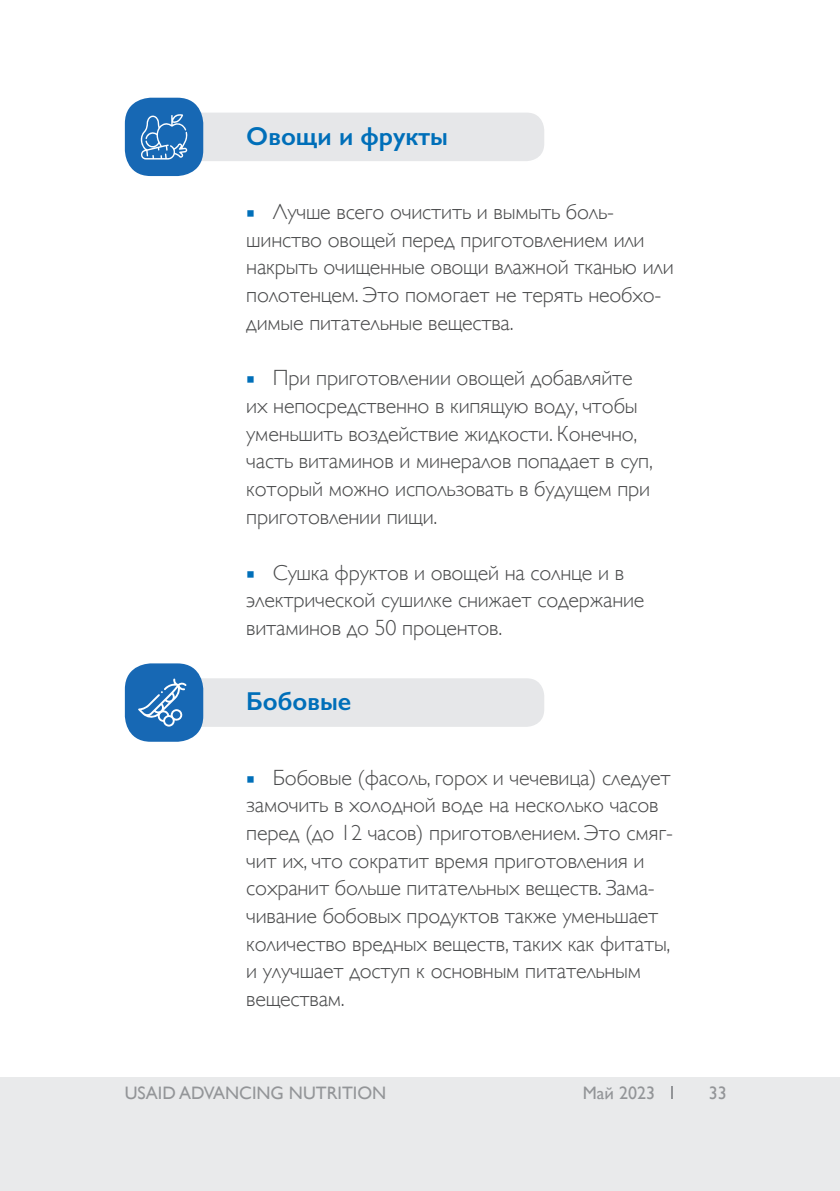
<style>
.page{position:relative;width:840px;height:1191px;background:#fff}
.page>*{position:absolute;margin:0;border:0;box-sizing:border-box;transform-origin:0 0}
.t1{font:600 26px "Gill Sans";color:#006fb9}
.t2{font:300 22px/27.6px "Gill Sans";letter-spacing:-.01em;color:#4b4c4d}
.t3{font:18px "Gill Sans";color:#939598}
.s1{font-family:"Minion Pro";font-weight:400;color:#006fb9}
</style>
<div class="page">
<div style="left:0;top:1077px;width:839px;height:114px;background:#e9eaeb"></div>
<svg style="left:671px;top:1086px;width:1px;height:12px"></svg>
<div style="left:172px;top:112px;width:373px;height:50px;background:#e6e7e9;border-radius:19px"></div>
<div style="left:171px;top:111px;width:375px;height:52px;border:2px solid #fff;border-radius:19px"></div>
<div style="left:172px;top:677px;width:373px;height:51px;background:#e6e7e9;border-radius:19px"></div>
<div style="left:171px;top:676px;width:375px;height:53px;border:2px solid #fff;border-radius:19px"></div>
<div style="left:125px;top:98px;width:78px;height:78px;background:#1768b4;border-radius:26px"></div>
<div style="left:125px;top:663px;width:78px;height:78px;background:#1768b4;border-radius:26px"></div>
<svg style="left:140px;top:114px;width:47px;height:46px"></svg>
<svg style="left:138px;top:678px;width:48px;height:48px"></svg>
<h4 class="t1" style="left:246px;top:120px;width:203px">Овощи и фрукты</h4>
<p class="t2" style="left:246px;top:197px;width:428px"><span class="s1">■</span> Лучше всего очистить и вымыть боль&shy;шинство овощей перед приготовлением или накрыть очищенные овощи влажной тканью или полотенцем. Это помогает не терять необхо&shy;димые питательные вещества.</p>
<p class="t2" style="left:246px;top:363px;width:408px"><span class="s1">■</span> При приготовлении овощей добавляйте их непосредственно в кипящую воду, чтобы уменьшить воздействие жидкости. Конечно, часть витаминов и минералов попадает в суп, который можно использовать в будущем при приготовлении пищи.</p>
<p class="t2" style="left:246px;top:557px;width:399px"><span class="s1">■</span> Сушка фруктов и овощей на солнце и в электрической сушилке снижает содержание витаминов до 50 процентов.</p>
<h4 class="t1" style="left:246px;top:686px;width:106px">Бобовые</h4>
<p class="t2" style="left:246px;top:763px;width:428px"><span class="s1">■</span> Бобовые (фасоль, горох и чечевица) следует замочить в холодной воде на несколько часов перед (до 12 часов) приготовлением. Это смяг&shy;чит их, что сократит время приготовления и сохранит больше питательных веществ. Зама&shy;чивание бобовых продуктов также уменьшает количество вредных веществ, таких как фитаты, и улучшает доступ к основным питательным веществам.</p>
<p class="t3" style="left:125px;top:1082px;width:263px">USAID ADVANCING NUTRITION</p>
<p class="t3" style="left:582px;top:1082px;width:74px">Май 2023</p>
<p class="t3" style="left:708px;top:1082px;width:19px">33</p>
</div>
